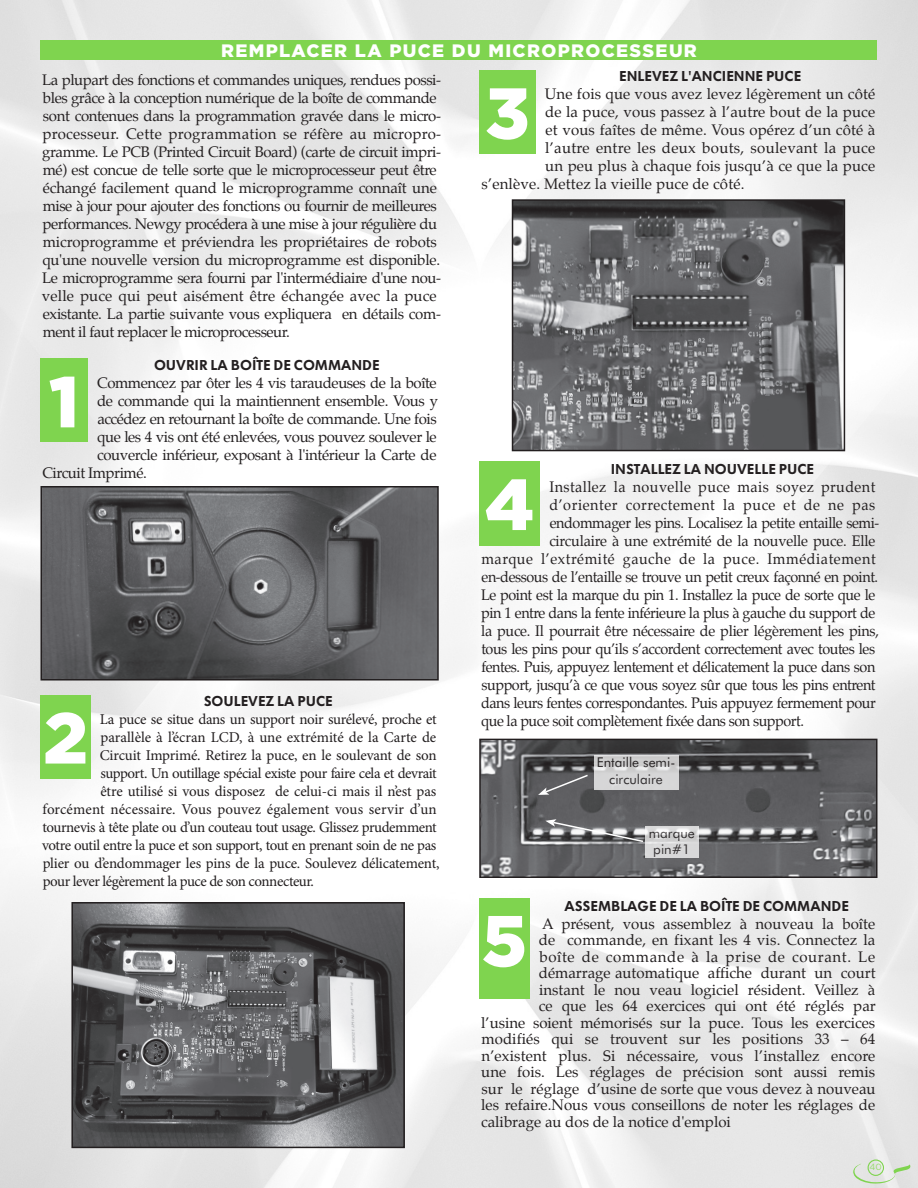
<style>
.page{position:relative;width:918px;height:1188px;background:#fff}
.page>*{position:absolute;margin:0;border:0;box-sizing:border-box;transform-origin:0 0}
.Step___s{font:900 72px "Gotham";color:#fff}
.Section_Headings{font:900 18px "Gotham";letter-spacing:.075em;color:#fff}
.Body_Text{font:15px/18px "Palatino";letter-spacing:-.03em;color:#231f20}
.Step_Captions{font:15px "Palatino";color:#231f20}
.Step_Captions-2{font:15px "Palatino";letter-spacing:-.03em;color:#231f20;scale:.96 1}
.Step_Captions-3{font:15px "Minion Pro";letter-spacing:-.02em;color:#231f20}
.Step_Captions-4{font:15px "Palatino";letter-spacing:-.03em;color:#231f20}
.Step_Headings{font:15px "Futura Demi Bld";color:#231f20}
.Step_Captions-5{font:15px "Palatino";letter-spacing:-.025em;color:#231f20}
.Step_Captions-6{font:15px "Palatino";letter-spacing:.04em;color:#231f20;scale:.96 1}
.Step_Captions-7{font:15px "Palatino";letter-spacing:-.02em;color:#231f20;scale:.96 1}
.Step_Captions-8{font:15px "Minion Pro";letter-spacing:.01em;color:#231f20}
.Step_Captions-9{font:15px "Minion Pro";color:#231f20}
.Step_Captions-10{font:15px "Palatino";color:#231f20;scale:.96 1}
.Step_Captions-11{font:15px "Palatino";letter-spacing:.02em;color:#231f20}
.Step_Captions-12{font:15px "Palatino";letter-spacing:.03em;color:#231f20;scale:.96 1}
.Step_Captions-13{font:15px "Palatino";letter-spacing:.04em;color:#231f20}
.t1{font:13.5px/16.5px "Futura BT";color:#231f20;text-align:center}
.t2{font:9px "Gotham";color:#95db6b}
</style>
<div class="page">
<img style="left:0;top:0;width:918px;height:1188px">
<svg style="left:853px;top:1164px;width:58px;height:20px"></svg>
<div style="left:868px;top:1159px;width:16px;height:17px;border:1px solid #7fd44f;border-radius:50%"></div>
<div style="left:40px;top:40px;width:838px;height:20px;background:#7fd44f"></div>
<div style="left:40px;top:359px;width:48px;height:83px;background:#7fd44f"></div>
<div style="left:40px;top:695px;width:51px;height:83px;background:#7fd44f"></div>
<div style="left:479px;top:70px;width:57px;height:83px;background:#7fd44f"></div>
<div style="left:479px;top:898px;width:51px;height:100px;background:#7fd44f"></div>
<img style="left:43px;top:489px;width:393px;height:189px">
<div style="left:40px;top:486px;width:399px;height:195px;border:2px solid #231f20"></div>
<img style="left:74px;top:905px;width:328px;height:240px">
<div style="left:71px;top:902px;width:334px;height:246px;border:2px solid #231f20"></div>
<img style="left:515px;top:202px;width:327px;height:246px">
<div style="left:512px;top:199px;width:333px;height:252px;border:2px solid #231f20"></div>
<div style="left:479px;top:462px;width:61px;height:84px;background:#7fd44f"></div>
<img style="left:482px;top:742px;width:393px;height:133px">
<div style="left:479px;top:739px;width:399px;height:139px;border:2px solid #231f20"></div>
<svg style="left:645px;top:826px;width:54px;height:31px;background:#dadadb"></svg>
<svg style="left:538px;top:773px;width:51px;height:22px"></svg>
<svg style="left:545px;top:819px;width:100px;height:24px;background:#828284"></svg>
<svg style="left:594px;top:755px;width:84px;height:35px;background:#d3d3d4"></svg>
<p class="Section_Headings" style="left:221px;top:40px;width:477px">REMPLACER LA PUCE DU MICROPROCESSEUR</p>
<p class="Body_Text" style="left:42px;top:71px;width:401px">La plupart des fonctions et commandes uniques, rendues possi&shy;bles grâce à la conception numérique de la boîte de commande sont contenues dans la programmation gravée dans le micro&shy;processeur. Cette programmation se réfère au micropro&shy;gramme. Le PCB (Printed Circuit Board) (carte de circuit impri&shy;mé) est concue de telle sorte que le microprocesseur peut être échangé facilement quand le microprogramme connaît une mise à jour pour ajouter des fonctions ou fournir de meilleures performances. Newgy procédera à une mise à jour régulière du microprogramme et préviendra les propriétaires de robots qu'une nouvelle version du microprogramme est disponible.<br>Le microprogramme sera fourni par l'intermédiaire d'une nou&shy;velle puce qui peut aisément être échangée avec la puce existante. La partie suivante vous expliquera en détails com&shy;ment il faut replacer le microprocesseur.</p>
<p class="Step_Headings" style="left:154px;top:356px;width:227px">OUVRIR LA BOÎTE DE COMMANDE</p>
<p class="Step_Captions-4" style="left:97px;top:370px;width:341px">Commencez par ôter les 4 vis taraudeuses de la boîte</p>
<p class="Step_Captions-5" style="left:97px;top:388px;width:342px">de commande qui la maintiennent ensemble. Vous y</p>
<p class="Step_Captions-4" style="left:97px;top:406px;width:341px">accédez en retournant la boîte de commande. Une fois</p>
<p class="Step_Captions-4" style="left:97px;top:424px;width:341px">que les 4 vis ont été enlevées, vous pouvez soulever le</p>
<p class="Step_Captions-5" style="left:97px;top:442px;width:341px">couvercle inférieur, exposant à l'intérieur la Carte de</p>
<p class="Step_Captions-4" style="left:42px;top:460px;width:106px">Circuit Imprimé.</p>
<p class="Step___s" style="left:49px;top:360px;width:32px">1</p>
<p class="Step_Headings" style="left:204px;top:692px;width:130px">SOULEVEZ LA PUCE</p>
<p class="Step_Captions-3" style="left:100px;top:709px;width:338px">La puce se situe dans un support noir surélevé, proche et</p>
<p class="Step_Captions-9" style="left:100px;top:727px;width:337px">parallèle à l’écran LCD, à une extrémité de la Carte de</p>
<p class="Step_Captions-3" style="left:100px;top:745px;width:338px">Circuit Imprimé. Retirez la puce, en le soulevant de son</p>
<p class="Step_Captions-3" style="left:101px;top:763px;width:338px">support. Un outillage spécial existe pour faire cela et devrait</p>
<p class="Step_Captions-3" style="left:100px;top:781px;width:337px">être utilisé si vous disposez de celui-ci mais il n’est pas</p>
<p class="Step_Captions-8" style="left:43px;top:799px;width:396px">forcément nécessaire. Vous pouvez également vous servir d’un</p>
<p class="Step_Captions-3" style="left:43px;top:817px;width:396px">tournevis à tête plate ou d’un couteau tout usage. Glissez prudemment</p>
<p class="Step_Captions-3" style="left:42px;top:835px;width:396px">votre outil entre la puce et son support, tout en prenant soin de ne pas</p>
<p class="Step_Captions-3" style="left:43px;top:853px;width:398px">plier ou d’endommager les pins de la puce. Soulevez délicatement,</p>
<p class="Step_Captions-3" style="left:43px;top:871px;width:273px">pour lever légèrement la puce de son connecteur.</p>
<p class="Step___s" style="left:43px;top:696px;width:46px">2</p>
<p class="Step_Headings" style="left:619px;top:67px;width:184px">ENLEVEZ L'ANCIENNE PUCE</p>
<p class="Step_Captions" style="left:545px;top:82px;width:332px">Une fois que vous avez levez légèrement un côté</p>
<p class="Step_Captions" style="left:545px;top:100px;width:332px">de la puce, vous passez à l’autre bout de la puce</p>
<p class="Step_Captions" style="left:546px;top:118px;width:331px">et vous faîtes de même. Vous opérez d’un côté à</p>
<p class="Step_Captions-11" style="left:545px;top:136px;width:332px">l’autre entre les deux bouts, soulevant la puce</p>
<p class="Step_Captions" style="left:545px;top:154px;width:332px">un peu plus à chaque fois jusqu’à ce que la puce</p>
<p class="Step_Captions" style="left:482px;top:172px;width:264px">s’enlève. Mettez la vieille puce de côté.</p>
<p class="Step___s" style="left:485px;top:72px;width:46px">3</p>
<p class="Step_Headings" style="left:611px;top:460px;width:205px">INSTALLEZ LA NOUVELLE PUCE</p>
<p class="Step_Captions-12" style="left:549px;top:475px;width:341px">Installez la nouvelle puce mais soyez prudent</p>
<p class="Step_Captions-6" style="left:549px;top:493px;width:341px">d’orienter correctement la puce et de ne pas</p>
<p class="Step_Captions-2" style="left:550px;top:511px;width:345px">endommager les pins. Localisez la petite entaille semi-</p>
<p class="Step_Captions-10" style="left:549px;top:529px;width:341px">circulaire à une extrémité de la nouvelle puce. Elle</p>
<p class="Step_Captions-6" style="left:481px;top:547px;width:412px">marque l’extrémité gauche de la puce. Immédiatement</p>
<p class="Step_Captions-2" style="left:482px;top:565px;width:415px">en-dessous de l’entaille se trouve un petit creux faҫonné en point.</p>
<p class="Step_Captions-2" style="left:481px;top:583px;width:412px">Le point est la marque du pin 1. Installez la puce de sorte que le</p>
<p class="Step_Captions-2" style="left:481px;top:601px;width:412px">pin 1 entre dans la fente inférieure la plus à gauche du support de</p>
<p class="Step_Captions-7" style="left:481px;top:619px;width:416px">la puce. Il pourrait être nécessaire de plier légèrement les pins,</p>
<p class="Step_Captions-2" style="left:481px;top:637px;width:412px">tous les pins pour qu’ils s’accordent correctement avec toutes les</p>
<p class="Step_Captions-2" style="left:481px;top:655px;width:412px">fentes. Puis, appuyez lentement et délicatement la puce dans son</p>
<p class="Step_Captions-2" style="left:482px;top:673px;width:412px">support, jusqu’à ce que vous soyez sûr que tous les pins entrent</p>
<p class="Step_Captions-2" style="left:481px;top:691px;width:413px">dans leurs fentes correspondantes. Puis appuyez fermement pour</p>
<p class="Step_Captions-2" style="left:481px;top:709px;width:338px">que la puce soit complètement fixée dans son support.</p>
<p class="Step___s" style="left:485px;top:463px;width:51px">4</p>
<p class="t1" style="left:597px;top:754px;width:80px">Entaille semi&shy;circulaire</p>
<p class="t1" style="left:649px;top:825px;width:47px">marque pin#1</p>
<p class="Step_Headings" style="left:564px;top:897px;width:286px">ASSEMBLAGE DE LA BOÎTE DE COMMANDE</p>
<p class="Step_Captions" style="left:542px;top:911px;width:335px">A présent, vous assemblez à nouveau la boîte</p>
<p class="Step_Captions" style="left:539px;top:927px;width:338px">de commande, en fixant les 4 vis. Connectez la</p>
<p class="Step_Captions-13" style="left:539px;top:944px;width:337px">boîte de commande à la prise de courant. Le</p>
<p class="Step_Captions" style="left:539px;top:960px;width:338px">démarrage automatique affiche durant un court</p>
<p class="Step_Captions" style="left:539px;top:977px;width:338px">instant le nou veau logiciel résident. Veillez à</p>
<p class="Step_Captions" style="left:539px;top:993px;width:338px">ce que les 64 exercices qui ont été réglés par</p>
<p class="Step_Captions" style="left:481px;top:1010px;width:396px">l’usine soient mémorisés sur la puce. Tous les exercices</p>
<p class="Step_Captions" style="left:481px;top:1026px;width:395px">modifiés qui se trouvent sur les positions 33 – 64</p>
<p class="Step_Captions" style="left:482px;top:1043px;width:395px">n’existent plus. Si nécessaire, vous l’installez encore</p>
<p class="Step_Captions" style="left:481px;top:1059px;width:395px">une fois. Les réglages de précision sont aussi remis</p>
<p class="Step_Captions" style="left:482px;top:1076px;width:395px">sur le réglage d’usine de sorte que vous devez à nouveau</p>
<p class="Step_Captions" style="left:481px;top:1092px;width:396px">les refaire.Nous vous conseillons de noter les réglages de</p>
<p class="Step_Captions" style="left:481px;top:1109px;width:251px">calibrage au dos de la notice d'emploi</p>
<p class="Step___s" style="left:482px;top:899px;width:47px">5</p>
<p class="t2" style="left:869px;top:1162px;width:14px">40</p>
</div>
